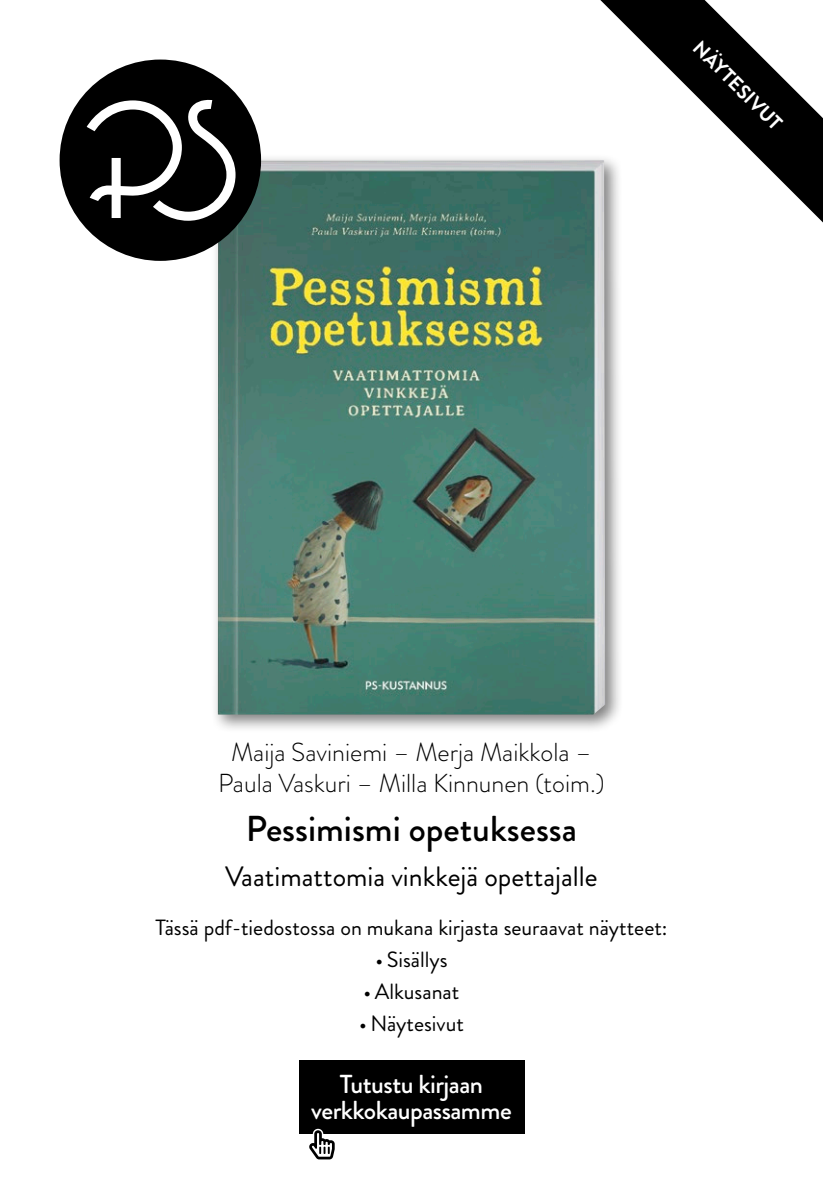
<style>
.page{position:relative;width:823px;height:1191px;background:#fff}
.page>*{position:absolute;margin:0;border:0;box-sizing:border-box;transform-origin:0 0}
.teoksen_nimi{font:500 36px "Brandon Grotesque";color:#000}
.alaotsikko{font:28px "Brandon Grotesque";color:#000}
.tekijä_t{font:300 26px/31.2px "Brandon Grotesque";color:#000;text-align:center}
.t1{font:500 26px/26px "Brandon Grotesque";letter-spacing:-.02em;color:#fff;text-align:center}
.Tässä_pdf_ssä_mukana{font:22px "Brandon Grotesque";color:#000}
.t2{font:700 20px "Brandon Grotesque";color:#fff}
</style>
<div class="page">
<div style="left:211px;top:153px;width:412px;height:580px;background:#000;opacity:.5"></div>
<img style="left:218px;top:160px;width:386px;height:554px">
<div style="left:299px;top:1059px;width:225px;height:74px;background:#000"></div>
<svg style="left:305px;top:1128px;width:33px;height:32px"></svg>
<svg style="left:600px;top:0;width:222px;height:222px"></svg>
<svg style="left:60px;top:60px;width:201px;height:201px;fill:#000"></svg>
<p class="t2" style="left:705px;top:34px;width:118px;rotate:45deg">NÄYTESIVUT</p>
<p class="tekijä_t" style="left:218px;top:736px;width:388px">Maija Saviniemi – Merja Maikkola –<br>Paula Vaskuri – Milla Kinnunen (toim.)</p>
<p class="teoksen_nimi" style="left:246px;top:804px;width:332px">Pessimismi opetuksessa</p>
<p class="alaotsikko" style="left:225px;top:857px;width:373px">Vaatimattomia vinkkejä opettajalle</p>
<p class="Tässä_pdf_ssä_mukana" style="left:155px;top:912px;width:513px">Tässä pdf-tiedostossa on mukana kirjasta seuraavat näytteet:</p>
<p class="Tässä_pdf_ssä_mukana" style="left:375px;top:944px;width:74px">• Sisällys</p>
<p class="Tässä_pdf_ssä_mukana" style="left:363px;top:976px;width:97px">• Alkusanat</p>
<p class="Tässä_pdf_ssä_mukana" style="left:359px;top:1008px;width:106px">• Näytesivut</p>
<p class="t1" style="left:311px;top:1071px;width:202px">Tutustu kirjaan verkkokaupassamme</p>
</div>
